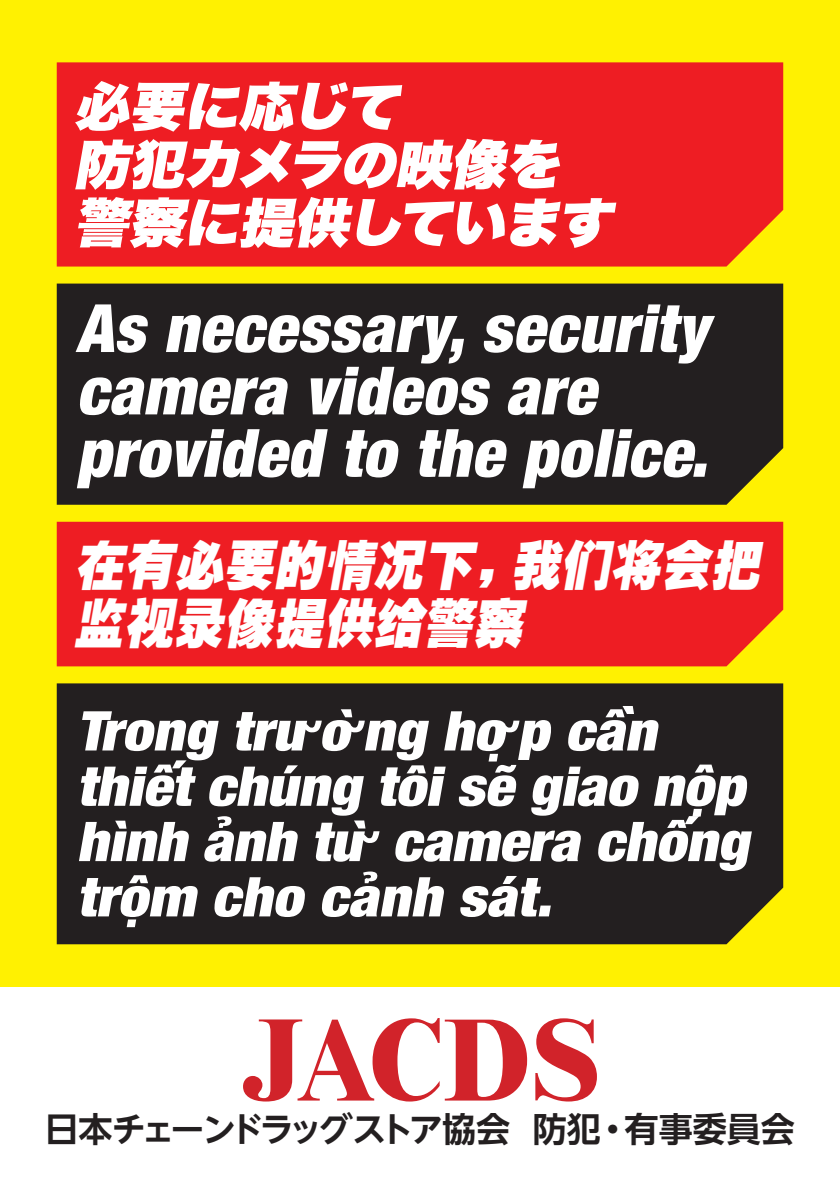
<style>
.page{position:relative;width:840px;height:1191px;background:#fff}
.page>*{position:absolute;margin:0;border:0;box-sizing:border-box;transform-origin:0 0}
.t1{font:italic 900 condensed 66.6px/62.4px "Helvetica Neue";color:#fff}
.t2{font:italic 900 condensed 54.8px "Helvetica Neue";color:#fff;scale:1.11 1}
.t3{font:italic 52.4px/58.2px "Hira Kaku Std N W9";color:#fff;scale:1.05 1}
.t4{font:italic 900 52.4px/58.2px "FOTCAR New Hei GB";color:#fff;scale:.95 1}
.t5{font:700 34px "UD Shin Go NT Pro De";letter-spacing:-.12em;color:#231f20}
.t6{font:700 34px "UD Shin Go NT Pro De";letter-spacing:-.03em;color:#231f20}
</style>
<div class="page">
<div style="left:0;top:0;width:839px;height:986px;background:#fff101"></div>
<svg style="left:243px;top:1018px;width:284px;height:83px"></svg>
<svg style="left:535px;top:1018px;width:61px;height:83px"></svg>
<div style="left:57px;top:522px;width:725px;height:144px;background:#ee1d23"></div>
<div style="left:57px;top:62px;width:725px;height:204px;background:#ee1d23"></div>
<div style="left:57px;top:683px;width:725px;height:261px;background:#231f20"></div>
<div style="left:57px;top:283px;width:725px;height:222px;background:#231f20"></div>
<p class="t3" style="left:74px;top:79px;width:529px">必要に応じて<br>防犯カメラの映像を警察に提供しています</p>
<p class="t1" style="left:76px;top:293px;width:538px">As necessary camera videos are</p>
<p class="t1" style="left:447px;top:293px;width:280px">, security</p>
<p class="t1" style="left:76px;top:418px;width:635px">provided to the police</p>
<p class="t1" style="left:689px;top:418px;width:37px">.</p>
<p class="t4" style="left:509px;top:536px;width:273px">我们将会把</p>
<p class="t4" style="left:74px;top:536px;width:483px">在有必要的情况下监视录像提供给警察</p>
<p class="t4" style="left:472px;top:536px;width:64px">，</p>
<p class="t2" style="left:77px;top:686px;width:537px">Trong trường hợp cần</p>
<p class="t2" style="left:77px;top:741px;width:616px">thiết chúng tôi sẽ giao nộp</p>
<p class="t2" style="left:77px;top:796px;width:620px">hình ảnh từ camera chống</p>
<p class="t2" style="left:535px;top:851px;width:29px">.</p>
<p class="t2" style="left:77px;top:851px;width:428px">trộm cho cảnh sát</p>
<p class="t5" style="left:45px;top:1101px;width:466px">日本チェーンドラッグストア協会</p>
<p class="t6" style="left:532px;top:1101px;width:70px">防犯</p>
<p class="t6" style="left:624px;top:1101px;width:172px">有事委員会</p>
<p class="t6" style="left:595px;top:1101px;width:36px">・</p>
</div>
